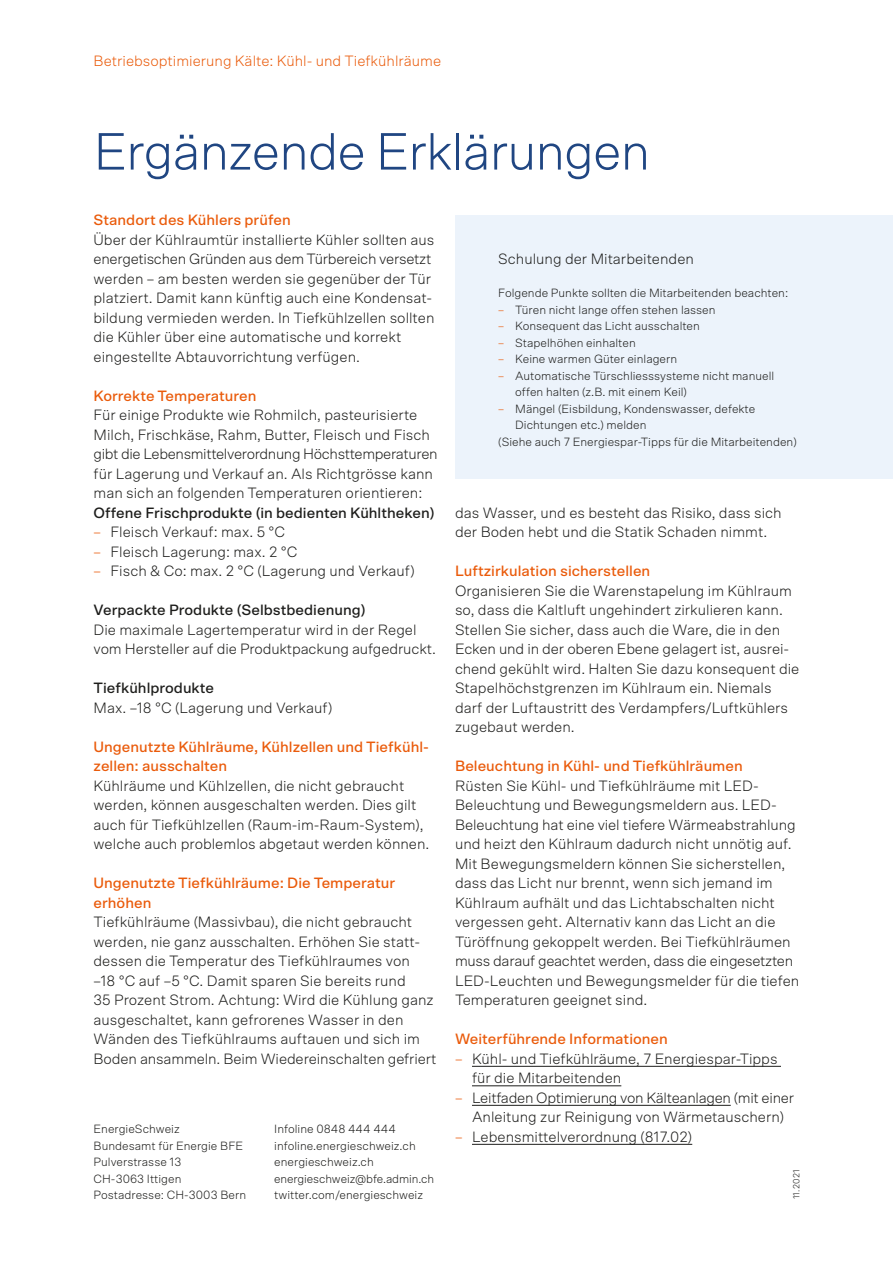
<style>
.page{position:relative;width:893px;height:1263px;background:#fff}
.page>*{position:absolute;margin:0;border:0;box-sizing:border-box;transform-origin:0 0}
.t1{font:300 52.5px "Scto Grotesk A";letter-spacing:-.02em;color:#204682}
.t2{font:300 15px/19.5px "Scto Grotesk A";color:#1d1d1b}
.t3{font:500 15px/19.5px "Scto Grotesk A";color:#ea5b0b}
.t4{font:500 15px "Scto Grotesk A";color:#1d1d1b}
.t5{font:300 15px/19.5px "Scto Grotesk A";letter-spacing:-.02em;color:#1d1d1b;text-align:center}
.t6{font:300 15px "Scto Grotesk A";color:#ea5b0b}
.t7{font:300 12px/16.5px "Scto Grotesk A";color:#1d1d1b}
.t8{font:300 9px "Scto Grotesk A";letter-spacing:.015em;color:#1d1d1b}
.s1{color:#ea5b0b}
</style>
<div class="page">
<div style="left:455px;top:215px;width:438px;height:264px;background:#ecf3fb"></div>
<hr style="left:472px;top:1066px;width:309px;height:1px;background:#1d1d1b">
<hr style="left:472px;top:1085px;width:149px;height:1px;background:#1d1d1b">
<hr style="left:472px;top:1105px;width:259px;height:1px;background:#1d1d1b">
<hr style="left:472px;top:1144px;width:220px;height:1px;background:#1d1d1b">
<p class="t6" style="left:94px;top:52px;width:349px">Betriebsoptimierung Kälte: Kühl- und Tiefkühlräume</p>
<h1 class="t1" style="left:94px;top:121px;width:558px">Ergänzende Erklärungen</h1>
<p class="t3" style="left:94px;top:210px;width:199px">Standort des Kühlers prüfen</p>
<p class="t2" style="left:94px;top:229px;width:342px">Über der Kühlraumtür installierte Kühler sollten aus energetischen Gründen aus dem Türbereich versetzt werden – am besten werden sie gegenüber der Tür platziert. Damit kann künftig auch eine Kondensat&shy;bildung vermieden werden. In Tiefkühlzellen sollten die Kühler über eine automatische und korrekt eingestellte Abtauvorrichtung verfügen.</p>
<p class="t3" style="left:94px;top:385px;width:164px">Korrekte Temperaturen</p>
<p class="t2" style="left:94px;top:405px;width:346px">Für einige Produkte wie Rohmilch, pasteurisierte Milch, Frischkäse, Rahm, Butter, Fleisch und Fisch gibt die Lebensmittelverordnung Höchsttemperaturen für Lagerung und Verkauf an. Als Richtgrösse kann man sich an folgenden Temperaturen orientieren:</p>
<p class="t4" style="left:94px;top:503px;width:343px">Offene Frischprodukte (in bedienten Kühltheken)</p>
<p class="t2" style="left:94px;top:522px;width:193px"><span class="s1">–</span> Fleisch Verkauf: max. 5 °C</p>
<p class="t2" style="left:94px;top:541px;width:205px"><span class="s1">–</span> Fleisch Lagerung: max. 2 °C</p>
<p class="t2" style="left:94px;top:561px;width:323px"><span class="s1">–</span> Fisch &amp; Co: max. 2 °C (Lagerung und Verkauf)</p>
<p class="t4" style="left:94px;top:601px;width:273px">Verpackte Produkte (Selbstbedienung)</p>
<p class="t2" style="left:94px;top:619px;width:344px">Die maximale Lagertemperatur wird in der Regel vom Hersteller auf die Produktpackung aufgedruckt.</p>
<p class="t4" style="left:94px;top:679px;width:122px">Tiefkühlprodukte</p>
<p class="t2" style="left:94px;top:697px;width:240px">Max. –18 °C (Lagerung und Verkauf)</p>
<p class="t3" style="left:94px;top:736px;width:337px">Ungenutzte Kühlräume, Kühlzellen und Tiefkühl&shy;zellen: ausschalten</p>
<p class="t2" style="left:94px;top:775px;width:337px">Kühlräume und Kühlzellen, die nicht gebraucht werden, können ausgeschalten werden. Dies gilt auch für Tiefkühlzellen (Raum-im-Raum-System), welche auch problemlos abgetaut werden können.</p>
<p class="t3" style="left:94px;top:873px;width:303px">Ungenutzte Tiefkühlräume: Die Temperatur erhöhen</p>
<p class="t2" style="left:94px;top:912px;width:344px">Tiefkühlräume (Massivbau), die nicht gebraucht werden, nie ganz ausschalten. Erhöhen Sie statt&shy;dessen die Temperatur des Tiefkühlraumes von<br>–18 °C auf –5 °C. Damit sparen Sie bereits rund<br>35 Prozent Strom. Achtung: Wird die Kühlung ganz ausgeschaltet, kann gefrorenes Wasser in den Wänden des Tiefkühlraums auftauen und sich im Boden ansammeln. Beim Wiedereinschalten gefriert</p>
<p class="t7" style="left:94px;top:1121px;width:154px">EnergieSchweiz<br>Bundesamt für Energie BFE<br>Pulverstrasse 13<br>CH-3063 Ittigen<br>Postadresse: CH-3003 Bern</p>
<p class="t7" style="left:274px;top:1121px;width:161px">Infoline 0848 444 444 infoline.energieschweiz.ch energieschweiz.ch energieschweiz@bfe.admin.ch twitter.com/energieschweiz</p>
<p class="t2" style="left:498px;top:249px;width:197px">Schulung der Mitarbeitenden</p>
<p class="t7" style="left:498px;top:285px;width:292px">Folgende Punkte sollten die Mitarbeitenden beachten:</p>
<p class="t7" style="left:498px;top:301px;width:219px"><span class="s1">–</span> Türen nicht lange offen stehen lassen</p>
<p class="t7" style="left:498px;top:318px;width:203px"><span class="s1">–</span> Konsequent das Licht ausschalten</p>
<p class="t7" style="left:498px;top:334px;width:139px"><span class="s1">–</span> Stapelhöhen einhalten</p>
<p class="t7" style="left:498px;top:351px;width:180px"><span class="s1">–</span> Keine warmen Güter einlagern</p>
<p class="t7" style="left:515px;top:367px;width:261px;text-indent:-17px"><span class="s1">–</span> Automatische Türschliesssysteme nicht manuell offen halten (z.B. mit einem Keil)</p>
<p class="t7" style="left:498px;top:400px;width:259px"><span class="s1">–</span> Mängel (Eisbildung, Kondenswasser, defekte</p>
<p class="t7" style="left:515px;top:417px;width:133px">Dichtungen etc.) melden</p>
<p class="t7" style="left:498px;top:433px;width:300px">(Siehe auch 7 Energiespar-Tipps für die Mitarbeitenden)</p>
<p class="t2" style="left:455px;top:502px;width:328px">das Wasser, und es besteht das Risiko, dass sich der Boden hebt und die Statik Schaden nimmt.</p>
<p class="t3" style="left:455px;top:561px;width:197px">Luftzirkulation sicherstellen</p>
<p class="t2" style="left:455px;top:580px;width:346px">Organisieren Sie die Warenstapelung im Kühlraum so, dass die Kaltluft ungehindert zirkulieren kann.<br>Stellen Sie sicher, dass auch die Ware, die in den Ecken und in der oberen Ebene gelagert ist, ausrei&shy;chend gekühlt wird. Halten Sie dazu konsequent die Stapelhöchstgrenzen im Kühlraum ein. Niemals darf der Luftaustritt des Verdampfers/Luftkühlers zugebaut werden.</p>
<p class="t3" style="left:455px;top:756px;width:289px">Beleuchtung in Kühl- und Tiefkühlräumen</p>
<p class="t2" style="left:455px;top:775px;width:346px">Rüsten Sie Kühl- und Tiefkühlräume mit LED-Beleuchtung und Bewegungsmeldern aus. LED-Beleuchtung hat eine viel tiefere Wärmeabstrahlung und heizt den Kühlraum dadurch nicht unnötig auf.<br>Mit Bewegungsmeldern können Sie sicherstellen, dass das Licht nur brennt, wenn sich jemand im Kühlraum aufhält und das Lichtabschalten nicht vergessen geht. Alternativ kann das Licht an die Türöffnung gekoppelt werden. Bei Tiefkühlräumen muss darauf geachtet werden, dass die eingesetzten LED-Leuchten und Bewegungsmelder für die tiefen Temperaturen geeignet sind.</p>
<p class="t3" style="left:455px;top:1029px;width:214px">Weiterführende Informationen</p>
<p class="t2" style="left:472px;top:1048px;width:307px;text-indent:-17px"><span class="s1">–</span> Kühl- und Tiefkühlräume, 7 Energiespar-Tipps für die Mitarbeitenden</p>
<p class="t5" style="left:455px;top:1087px;width:341px"><span class="s1">–</span> Leitfaden Optimierung von Kälteanlagen (mit einer<br>Anleitung zur Reinigung von Wärmetauschern)</p>
<p class="t2" style="left:455px;top:1126px;width:239px"><span class="s1">–</span> Lebensmittelverordnung (817.02)</p>
<p class="t8" style="left:791px;top:1199px;width:31px;rotate:-90deg">11.2021</p>
</div>
